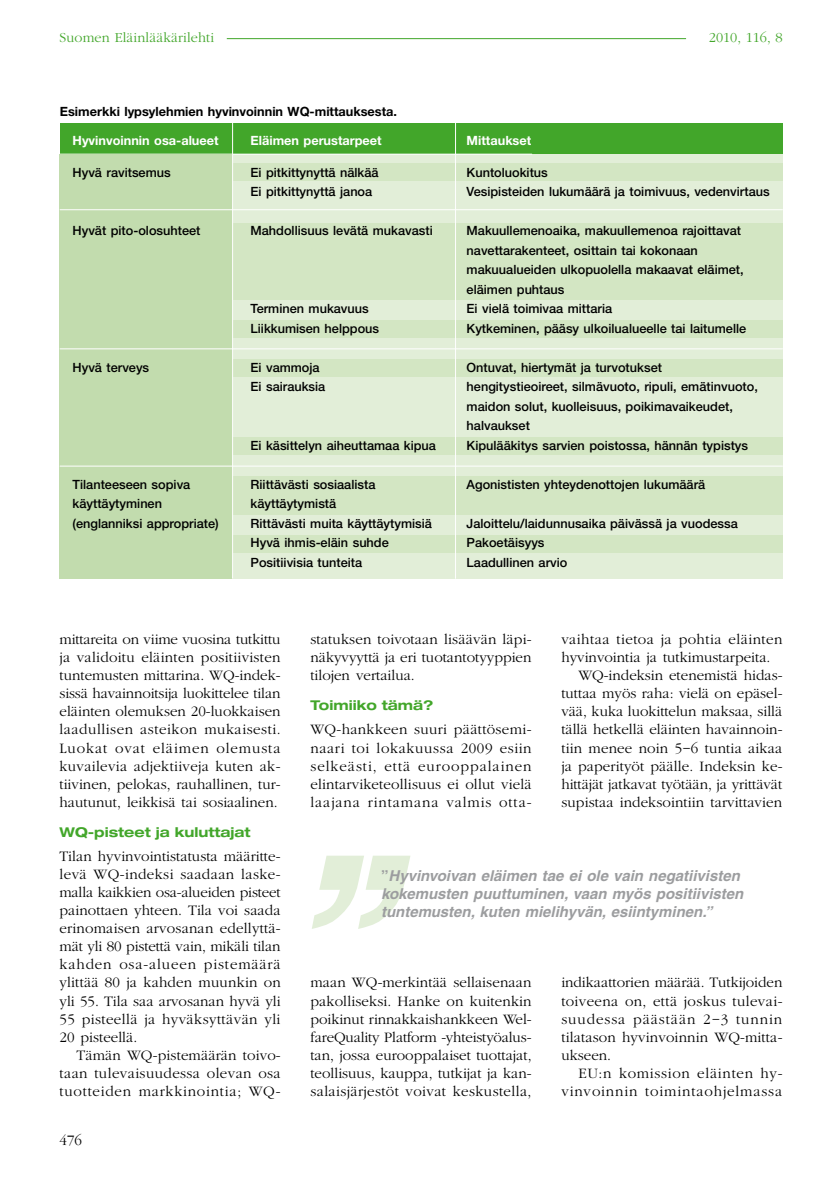
<style>
.page{position:relative;width:825px;height:1178px;background:#fff}
.page>*{position:absolute;margin:0;border:0;box-sizing:border-box;transform-origin:0 0}
.t1{font:300 15px/18px "Garamond";letter-spacing:.005em;color:#000;text-align:justify}
.t2{font:italic 700 15px/18px "Helvetica";color:#9c9d9f}
.t3{font:300 15px/18px "Garamond";letter-spacing:.055em;color:#000;text-align:right}
.t4{font:300 15px "Garamond";letter-spacing:.03em;color:#000}
.t5{font:300 14.25px "Garamond";letter-spacing:.01em;color:#42a62a}
.t6{font:700 expanded 13.5px "Helvetica Neue";color:#42a62a}
.t7{font:500 12.75px/19.5px "Helvetica Neue";color:#000}
.t8{font:700 12.75px "Helvetica Neue";color:#fff}
.t9{font:700 12.75px "Helvetica Neue";color:#000}
.s1{font-style:normal}
</style>
<div class="page">
<hr style="left:227px;top:38px;width:459px;height:1px;background:#42a62a">
<svg style="left:312px;top:856px;width:98px;height:73px"></svg>
<div style="left:60px;top:124px;width:723px;height:455px;background:#e2eed8"></div>
<div style="left:60px;top:123px;width:723px;height:31px;background:#42a62a"></div>
<div style="left:231px;top:163px;width:552px;height:17px;background:#d3e6c3"></div>
<hr style="left:60px;top:154px;width:472px;height:1px;background:#fff">
<div style="left:231px;top:223px;width:552px;height:76px;background:#d3e6c3"></div>
<div style="left:231px;top:321px;width:552px;height:17px;background:#d3e6c3"></div>
<div style="left:231px;top:359px;width:552px;height:17px;background:#d3e6c3"></div>
<div style="left:231px;top:437px;width:552px;height:17px;background:#d3e6c3"></div>
<div style="left:231px;top:475px;width:552px;height:39px;background:#d3e6c3"></div>
<div style="left:231px;top:536px;width:552px;height:17px;background:#d3e6c3"></div>
<hr style="left:455px;top:122px;width:1px;height:456px;background:#fff">
<div style="left:60px;top:155px;width:173px;height:424px;background:#c2dcae"></div>
<hr style="left:60px;top:209px;width:722px;height:1px;background:#fff">
<hr style="left:60px;top:349px;width:722px;height:1px;background:#fff">
<hr style="left:232px;top:122px;width:1px;height:456px;background:#fff">
<hr style="left:60px;top:466px;width:722px;height:1px;background:#fff">
<p class="t5" style="left:60px;top:30px;width:156px">Suomen Eläinlääkärilehti</p>
<p class="t5" style="left:709px;top:30px;width:75px">2010, 116, 8</p>
<p class="t9" style="left:60px;top:104px;width:339px">Esimerkki lypsylehmien hyvinvoinnin WQ-mittauksesta.</p>
<p class="t8" style="left:251px;top:132px;width:133px">Eläimen perustarpeet</p>
<p class="t7" style="left:251px;top:162px;width:130px">Ei pitkittynyttä nälkää<br>Ei pitkittynyttä janoa</p>
<p class="t7" style="left:251px;top:221px;width:184px">Mahdollisuus levätä mukavasti</p>
<p class="t8" style="left:73px;top:132px;width:148px">Hyvinvoinnin osa-alueet</p>
<p class="t7" style="left:73px;top:162px;width:100px">Hyvä ravitsemus</p>
<p class="t7" style="left:73px;top:221px;width:129px">Hyvät pito-olosuhteet</p>
<p class="t7" style="left:73px;top:357px;width:78px">Hyvä terveys</p>
<p class="t7" style="left:73px;top:474px;width:148px">Tilanteeseen sopiva käyttäytyminen (englanniksi appropriate)</p>
<p class="t7" style="left:251px;top:299px;width:130px">Terminen mukavuus<br>Liikkumisen helppous</p>
<p class="t7" style="left:251px;top:357px;width:76px">Ei vammoja<br>Ei sairauksia</p>
<p class="t7" style="left:251px;top:435px;width:187px">Ei käsittelyn aiheuttamaa kipua</p>
<p class="t7" style="left:251px;top:474px;width:183px">Riittävästi sosiaalista käyttäytymistä<br>Rittävästi muita käyttäytymisiä<br>Hyvä ihmis-eläin suhde<br>Positiivisia tunteita</p>
<p class="t8" style="left:467px;top:132px;width:66px">Mittaukset</p>
<p class="t7" style="left:467px;top:162px;width:305px">Kuntoluokitus<br>Vesipisteiden lukumäärä ja toimivuus, vedenvirtaus</p>
<p class="t7" style="left:467px;top:221px;width:281px">Makuullemenoaika, makuullemenoa rajoittavat navettarakenteet, osittain tai kokonaan makuualueiden ulkopuolella makaavat eläimet, eläimen puhtaus<br>Ei vielä toimivaa mittaria<br>Kytkeminen, pääsy ulkoilualueelle tai laitumelle</p>
<p class="t7" style="left:467px;top:357px;width:293px">Ontuvat, hiertymät ja turvotukset hengitystieoireet, silmävuoto, ripuli, emätinvuoto, maidon solut, kuolleisuus, poikimavaikeudet, halvaukset<br>Kipulääkitys sarvien poistossa, hännän typistys</p>
<p class="t7" style="left:467px;top:474px;width:240px">Agonististen yhteydenottojen lukumäärä</p>
<p class="t7" style="left:467px;top:513px;width:273px">Jaloittelu/laidunnusaika päivässä ja vuodessa<br>Pakoetäisyys<br>Laadullinen arvio</p>
<p class="t1" style="left:60px;top:630px;width:223px">mittareita on viime vuosina tutkittu ja validoitu eläinten positiivisten tuntemusten mittarina. WQ-indek&shy;sissä havainnoitsija luokittelee tilan eläinten olemuksen 20-luokkaisen laadullisen asteikon mukaisesti.<br>Luokat ovat eläimen olemusta kuvailevia adjektiiveja kuten ak&shy;tiivinen, pelokas, rauhallinen, tur&shy;hautunut, leikkisä tai sosiaalinen.</p>
<p class="t6" style="left:60px;top:823px;width:192px">WQ-pisteet ja kuluttajat</p>
<p class="t1" style="left:60px;top:847px;width:223px">Tilan hyvinvointistatusta määritte&shy;levä WQ-indeksi saadaan laske&shy;malla kaikkien osa-alueiden pisteet painottaen yhteen. Tila voi saada erinomaisen arvosanan edellyttä&shy;mät yli 80 pistettä vain, mikäli tilan kahden osa-alueen pistemäärä ylittää 80 ja kahden muunkin on yli 55. Tila saa arvosanan hyvä yli 55 pisteellä ja hyväksyttävän yli 20 pisteellä.</p>
<p class="t1" style="left:60px;top:1046px;width:223px;text-indent:17px">Tämän WQ-pistemäärän toivo&shy;taan tulevaisuudessa olevan osa tuotteiden markkinointia; WQ-</p>
<p class="t1" style="left:60px;top:1131px;width:24px">476</p>
<p class="t1" style="left:310px;top:630px;width:223px">statuksen toivotaan lisäävän läpi&shy;näkyvyyttä ja eri tuotantotyyppien tilojen vertailua.</p>
<p class="t6" style="left:310px;top:697px;width:124px">Toimiiko tämä?</p>
<p class="t1" style="left:310px;top:721px;width:223px">WQ-hankkeen suuri päättösemi&shy;naari toi lokakuussa 2009 esiin selkeästi, että eurooppalainen elintarviketeollisuus ei ollut vielä laajana rintamana valmis otta-</p>
<p class="t4" style="left:561px;top:631px;width:223px">vaihtaa tietoa ja pohtia eläinten</p>
<p class="t1" style="left:561px;top:649px;width:211px">hyvinvointia ja tutkimustarpeita.</p>
<p class="t1" style="left:578px;top:667px;width:206px">WQ-indeksin etenemistä hidas-</p>
<p class="t1" style="left:561px;top:685px;width:223px">tuttaa myös raha: vielä on epäsel-</p>
<p class="t1" style="left:561px;top:703px;width:222px">vää, kuka luokittelun maksaa, sillä</p>
<p class="t1" style="left:561px;top:721px;width:223px">tällä hetkellä eläinten havainnoin-</p>
<p class="t1" style="left:561px;top:739px;width:223px">tiin menee noin 5−6 tuntia aikaa</p>
<p class="t1" style="left:561px;top:757px;width:223px">ja paperityöt päälle. Indeksin ke-</p>
<p class="t1" style="left:561px;top:775px;width:222px">hittäjät jatkavat työtään, ja yrittävät</p>
<p class="t1" style="left:561px;top:793px;width:222px">supistaa indeksointiin tarvittavien</p>
<p class="t2" style="left:381px;top:866px;width:364px"><span class="s1">”</span>Hyvinvoivan eläimen tae ei ole vain negatiivisten kokemusten puuttuminen, vaan myös positiivisten tuntemusten, kuten mielihyvän, esiintyminen.”</p>
<p class="t1" style="left:310px;top:974px;width:223px">maan WQ-merkintää sellaisenaan pakolliseksi. Hanke on kuitenkin poikinut rinnakkaishankkeen Wel&shy;fareQuality Platform -yhteistyöalus&shy;tan, jossa eurooppalaiset tuottajat, teollisuus, kauppa, tutkijat ja kan&shy;salaisjärjestöt voivat keskustella,</p>
<p class="t1" style="left:561px;top:974px;width:223px">indikaattorien määrää. Tutkijoiden toiveena on, että joskus tulevai&shy;suudessa päästään 2−3 tunnin tilatason hyvinvoinnin WQ-mitta&shy;ukseen.</p>
<p class="t3" style="left:561px;top:1064px;width:223px">EU:n komission eläinten hy&shy;vinvoinnin toimintaohjelmassa</p>
</div>
